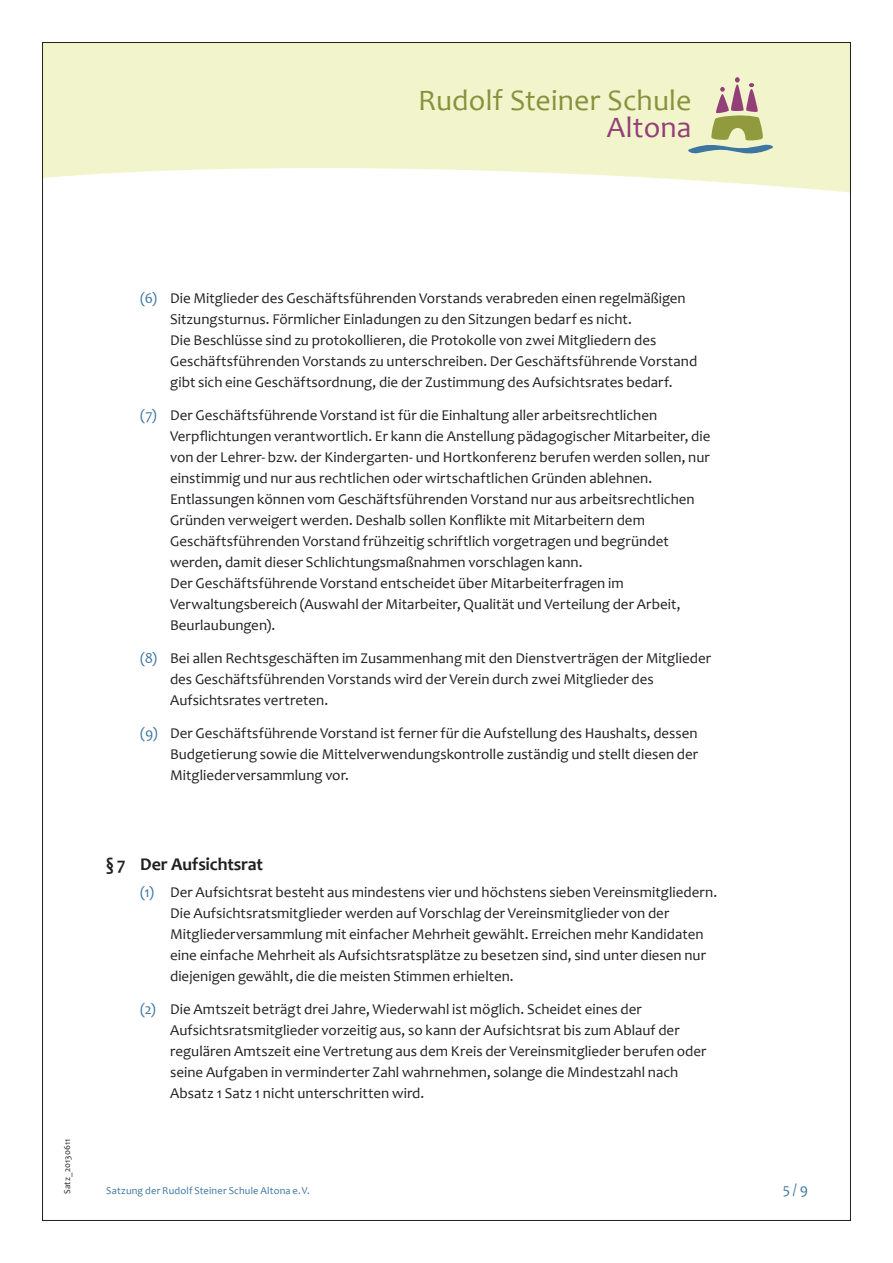
<style>
.page{position:relative;width:893px;height:1263px;background:#fff}
.page>*{position:absolute;margin:0;border:0;box-sizing:border-box;transform-origin:0 0}
.t1{font:29.85px "Candara";letter-spacing:.005em;color:#88913d}
.t2{font:29.85px "Candara";letter-spacing:.005em;color:#933f78}
.HLcopy12_14_lb_k_ein{font:700 18px "Candara";letter-spacing:-.01em;color:#231f20}
.Copy10_14_lb_k_einzu{font:15px/21px "Candara";color:#231f20}
.t3{font:15px "Candara";color:#3d76a1}
.t4{font:10.5px "Candara";letter-spacing:.015em;color:#3d76a1}
.t5{font:9px "Candara";letter-spacing:.015em;color:#231f20}
.s1{color:#3d76a1}
</style>
<div class="page">
<svg style="left:44px;top:44px;width:805px;height:149px;background:#f3f6d1"></svg>
<svg style="left:687px;top:77px;width:86px;height:78px;background:#d0d0ac"></svg>
<h1 class="t1" style="left:418px;top:82px;width:275px">Rudolf Steiner Schule</h1>
<h1 class="t2" style="left:607px;top:109px;width:86px">Altona</h1>
<p class="t5" style="left:62px;top:1194px;width:57px;rotate:-90deg">Satz_20130611</p>
<p class="Copy10_14_lb_k_einzu" style="left:170px;top:288px;width:529px;text-indent:-30px"><span class="s1">(6)</span> Die Mitglieder des Geschäftsführenden Vorstands verabreden einen regelmäßigen Sitzungsturnus. Förmlicher Einladungen zu den Sitzungen bedarf es nicht.<br>Die Beschlüsse sind zu protokollieren, die Protokolle von zwei Mitgliedern des Geschäftsführenden Vorstands zu unterschreiben. Der Geschäftsführende Vorstand gibt sich eine Geschäftsordnung, die der Zustimmung des Aufsichtsrates bedarf.</p>
<p class="Copy10_14_lb_k_einzu" style="left:170px;top:405px;width:542px;text-indent:-30px"><span class="s1">(7)</span> Der Geschäftsführende Vorstand ist für die Einhaltung aller arbeitsrechtlichen Verpflichtungen verantwortlich. Er kann die Anstellung pädagogischer Mitarbeiter, die von der Lehrer- bzw. der Kindergarten- und Hortkonferenz berufen werden sollen, nur einstimmig und nur aus rechtlichen oder wirtschaftlichen Gründen ablehnen.<br>Entlassungen können vom Geschäftsführenden Vorstand nur aus arbeitsrechtlichen Gründen verweigert werden. Deshalb sollen Konflikte mit Mitarbeitern dem Geschäftsführenden Vorstand frühzeitig schriftlich vorgetragen und begründet werden, damit dieser Schlichtungsmaßnahmen vorschlagen kann.<br>Der Geschäftsführende Vorstand entscheidet über Mitarbeiterfragen im Verwaltungsbereich (Auswahl der Mitarbeiter, Qualität und Verteilung der Arbeit, Beurlaubungen).</p>
<p class="Copy10_14_lb_k_einzu" style="left:170px;top:648px;width:542px;text-indent:-30px"><span class="s1">(8)</span> Bei allen Rechtsgeschäften im Zusammenhang mit den Dienstverträgen der Mitglieder des Geschäftsführenden Vorstands wird der Verein durch zwei Mitglieder des<br>Aufsichtsrates vertreten.</p>
<p class="Copy10_14_lb_k_einzu" style="left:170px;top:723px;width:530px;text-align:justify;text-indent:-30px"><span class="s1">(9)</span> Der Geschäftsführende Vorstand ist ferner für die Aufstellung des Haushalts, dessen Budgetierung sowie die Mittelverwendungskontrolle zuständig und stellt diesen der Mitgliederversammlung vor.</p>
<p class="HLcopy12_14_lb_k_ein" style="left:106px;top:853px;width:158px">§ 7 Der Aufsichtsrat</p>
<p class="Copy10_14_lb_k_einzu" style="left:170px;top:882px;width:548px;text-indent:-30px"><span class="s1">(1)</span> Der Aufsichtsrat besteht aus mindestens vier und höchstens sieben Vereinsmitgliedern.<br>Die Aufsichtsratsmitglieder werden auf Vorschlag der Vereinsmitglieder von der Mitgliederversammlung mit einfacher Mehrheit gewählt. Erreichen mehr Kandidaten eine einfache Mehrheit als Aufsichtsratsplätze zu besetzen sind, sind unter diesen nur diejenigen gewählt, die die meisten Stimmen erhielten.</p>
<p class="Copy10_14_lb_k_einzu" style="left:170px;top:999px;width:538px;text-indent:-30px"><span class="s1">(2)</span> Die Amtszeit beträgt drei Jahre, Wiederwahl ist möglich. Scheidet eines der Aufsichtsratsmitglieder vorzeitig aus, so kann der Aufsichtsrat bis zum Ablauf der regulären Amtszeit eine Vertretung aus dem Kreis der Vereinsmitglieder berufen oder seine Aufgaben in verminderter Zahl wahrnehmen, solange die Mindestzahl nach Absatz 1 Satz 1 nicht unterschritten wird.</p>
<p class="t4" style="left:106px;top:1184px;width:205px">Satzung der Rudolf Steiner Schule Altona e.V.</p>
<p class="t3" style="left:783px;top:1180px;width:27px">5 / 9</p>
</div>
